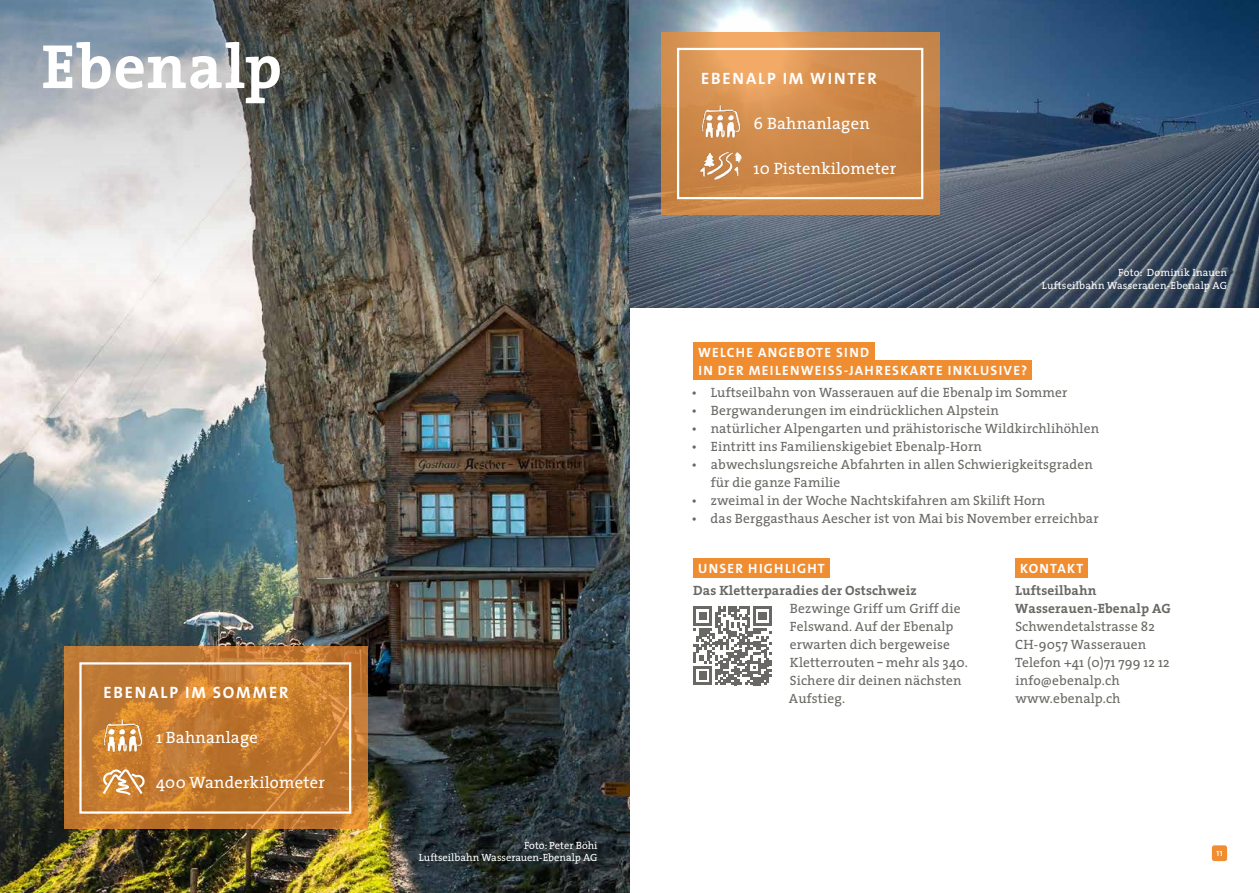
<style>
.page{position:relative;width:1259px;height:893px;background:#fff}
.page>*{position:absolute;margin:0;border:0;box-sizing:border-box;transform-origin:0 0}
.t1{font:700 63px "The Serif";letter-spacing:.015em;color:#fff}
.t2{font:16.5px "The Serif";letter-spacing:.015em;color:#fff}
.t3{font:700 16.5px "The Sans Os F";letter-spacing:.115em;color:#fff}
.t4{font:13.5px/18px "The Serif";letter-spacing:.01em;color:#6a6864}
.t5{font:700 13.5px/18px "The Sans Os F";letter-spacing:.095em;color:#fff}
.t6{font:700 13.5px/18px "The Serif";letter-spacing:.01em;color:#6a6864}
.t7{font:10.5px/12.8px "The Serif";letter-spacing:.02em;color:#fff;text-align:right}
.t8{font:10.5px/12.6px "The Serif";color:#fff;text-align:right}
.t9{font:700 7.5px "The Sans Os F";color:#fff}
.s1{font-family:"Dax Pro";font-weight:500}
</style>
<div class="page">
<img style="left:0;top:283px;width:629px;height:610px">
<svg style="left:0;top:0;width:629px;height:283px;background:#7b7e7c"></svg>
<div style="left:693px;top:343px;width:182px;height:19px;background:#f08d31"></div>
<div style="left:693px;top:361px;width:338px;height:19px;background:#f08d31"></div>
<div style="left:693px;top:559px;width:136px;height:19px;background:#f08d31"></div>
<svg style="left:693px;top:606px;width:79px;height:79px"></svg>
<div style="left:1015px;top:559px;width:72px;height:19px;background:#f08d31"></div>
<img style="left:629px;top:0;width:630px;height:307px">
<svg style="left:64px;top:646px;width:303px;height:183px;background:#c47a30"></svg>
<svg style="left:101px;top:768px;width:46px;height:30px"></svg>
<img style="left:103px;top:719px;width:41px;height:34px">
<div style="left:79px;top:662px;width:272px;height:152px;border:2px solid #fff"></div>
<svg style="left:661px;top:32px;width:278px;height:183px;background:#d08c4d"></svg>
<img style="left:700px;top:104px;width:41px;height:34px">
<img style="left:700px;top:149px;width:41px;height:34px">
<div style="left:677px;top:48px;width:246px;height:151px;border:2px solid #fff"></div>
<div style="left:1212px;top:845px;width:15px;height:16px;background:#f08d31;border-radius:2px"></div>
<h1 class="t1" style="left:42px;top:14px;width:242px">Ebenalp</h1>
<p class="t3" style="left:103px;top:682px;width:186px">EBENALP IM SOMMER</p>
<p class="t2" style="left:156px;top:724px;width:103px">1 Bahnanlage</p>
<p class="t2" style="left:156px;top:769px;width:170px">400 Wanderkilometer</p>
<p class="t8" style="left:419px;top:838px;width:180px">Foto: Peter Böhi<br>Luftseilbahn Wasserauen-Ebenalp AG</p>
<p class="t3" style="left:701px;top:67px;width:177px">EBENALP IM WINTER</p>
<p class="t2" style="left:753px;top:109px;width:117px">6 Bahnanlagen</p>
<p class="t2" style="left:753px;top:154px;width:144px">10 Pistenkilometer</p>
<p class="t7" style="left:1042px;top:266px;width:187px">Foto: Dominik Inauen<br>Luftseilbahn Wasserauen-Ebenalp AG</p>
<p class="t5" style="left:698px;top:343px;width:331px">WELCHE ANGEBOTE SIND<br>IN DER MEILENWEISS-JAHRESKARTE INKLUSIVE?</p>
<p class="t4" style="left:691px;top:383px;width:377px">• Luftseilbahn von Wasserauen auf die Ebenalp im Sommer</p>
<p class="t4" style="left:691px;top:401px;width:309px">• Bergwanderungen im eindrücklichen Alpstein</p>
<p class="t4" style="left:691px;top:419px;width:409px">• natürlicher Alpengarten und prähistorische Wildkirchlihöhlen</p>
<p class="t4" style="left:691px;top:437px;width:292px">• Eintritt ins Familienskigebiet Ebenalp-Horn</p>
<p class="t4" style="left:711px;top:455px;width:383px;text-indent:-19px">• abwechslungsreiche Abfahrten in allen Schwierigkeitsgraden für die ganze Familie</p>
<p class="t4" style="left:691px;top:491px;width:355px">• zweimal in der Woche Nachtskifahren am Skilift Horn</p>
<p class="t4" style="left:691px;top:509px;width:409px">• das Berggasthaus Aescher ist von Mai bis November erreichbar</p>
<p class="t5" style="left:698px;top:559px;width:128px">UNSER HIGHLIGHT</p>
<p class="t6" style="left:693px;top:581px;width:225px">Das Kletterparadies der Ostschweiz</p>
<p class="t4" style="left:789px;top:599px;width:180px">Bezwinge Griff um Griff die<br>Felswand. Auf der Ebenalp erwarten dich bergeweise<br>Kletterrouten <span class="s1">–</span> mehr als 340.<br>Sichere dir deinen nächsten<br>Aufstieg.</p>
<p class="t5" style="left:1020px;top:559px;width:65px">KONTAKT</p>
<p class="t6" style="left:1015px;top:581px;width:157px">Luftseilbahn<br>Wasserauen-Ebenalp AG</p>
<p class="t4" style="left:1015px;top:617px;width:156px">Schwendetalstrasse 82<br>CH-9057 Wasserauen<br>Telefon +41 (0)71 799 12 12 info@ebenalp.ch www.ebenalp.ch</p>
<p class="t9" style="left:1216px;top:848px;width:7px">11</p>
</div>
